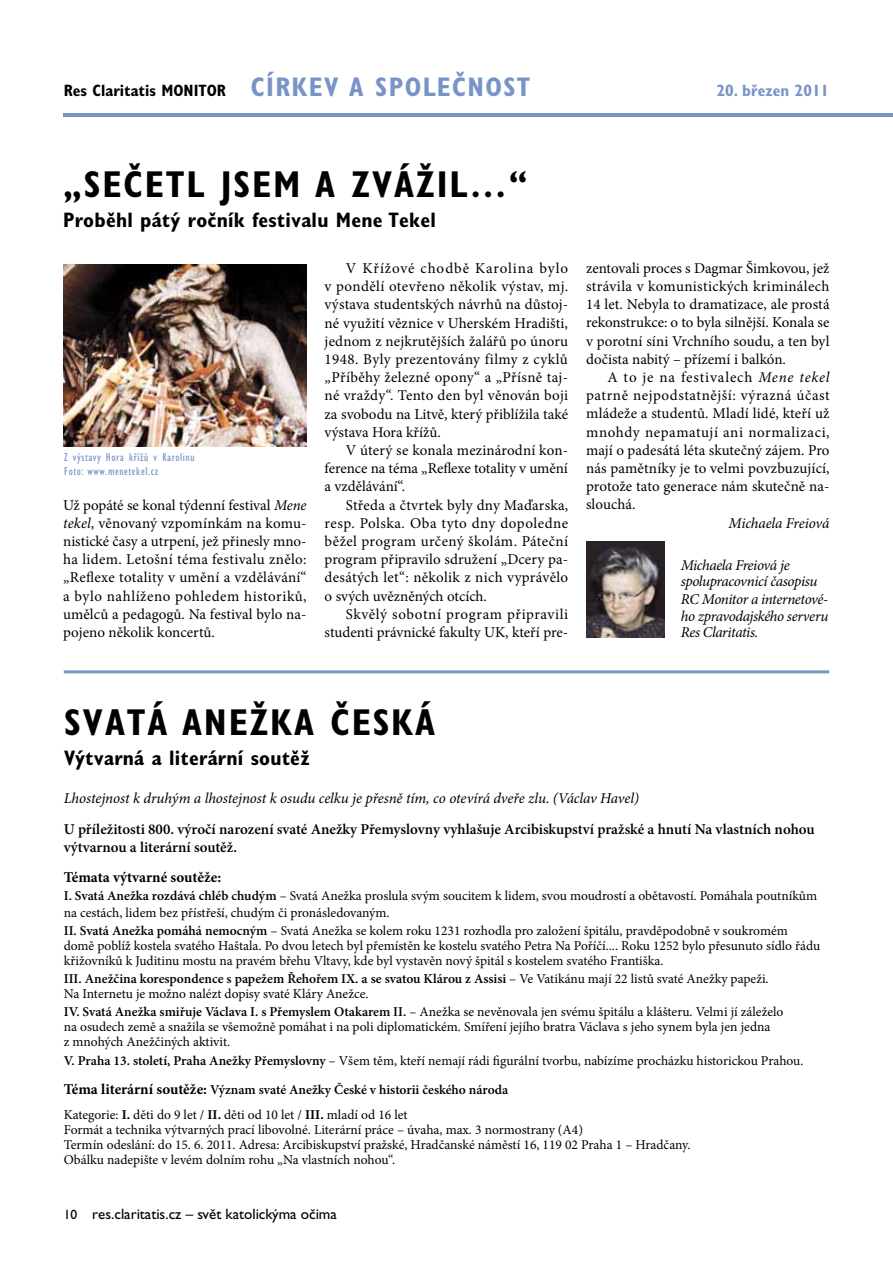
<style>
.page{position:relative;width:893px;height:1263px;background:#fff}
.page>*{position:absolute;margin:0;border:0;box-sizing:border-box;transform-origin:0 0}
.t1{font:700 condensed 37.5px "Gill Sans Std";letter-spacing:.05em;color:#000}
.t2{font:700 condensed 27px "Gill Sans Std";color:#7894c7}
.t3{font:700 condensed 21px "Gill Sans Std";letter-spacing:.01em;color:#000}
.t4{font:700 condensed 16.5px "Gill Sans Std";color:#000}
.t5{font:700 condensed 16.5px "Gill Sans Std";color:#7894c7}
.t6{font:15px/18.1px "Minion Pro";color:#000;text-align:justify}
.t7{font:italic 15px/16.5px "Minion Pro";letter-spacing:-.02em;color:#000}
.t8{font:600 15px/18px "Minion Pro";color:#000}
.t9{font:15px "Gill Sans Std";color:#000}
.t10{font:700 15px "Minion Pro";color:#000}
.t11{font:13.5px/15px "Minion Pro";color:#000}
.t12{font:600 13.5px/28.5px "Minion Pro";color:#000}
.t13{font:condensed 12px/13.5px "Gill Sans Std";letter-spacing:.05em;color:#7894c7}
.s1{font-size:27px;color:#7894c7}
.s2{font-style:italic}
.s3{font-weight:600}
.s4{font-weight:400}
.s5{font-weight:700;font-size:15px}
.s6{font-weight:700}
.s7{font-size:13.5px}
</style>
<div class="page">
<hr style="left:64px;top:113px;width:829px;height:4px;background:#7894c7">
<hr style="left:64px;top:670px;width:765px;height:3px;background:#7894c7">
<img style="left:586px;top:542px;width:78px;height:95px">
<img style="left:64px;top:265px;width:243px;height:182px">
<p class="t4" style="left:64px;top:81px;width:202px">Res Claritatis MONITOR <span class="s1">círk</span></p>
<h2 class="t2" style="left:309px;top:71px;width:160px">eva společnost</h2>
<p class="t5" style="left:717px;top:81px;width:114px">20. březen 2011</p>
<h1 class="t1" style="left:63px;top:162px;width:466px">„SEČETL JSEM A ZVÁŽIL…“</h1>
<h3 class="t3" style="left:63px;top:208px;width:374px">Proběhl pátý ročník festivalu Mene Tekel</h3>
<p class="t13" style="left:64px;top:451px;width:132px">Z výstavy Hora křížů v Karolinu<br>Foto: www.menetekel.cz</p>
<p class="t6" style="left:63px;top:496px;width:245px">Už popáté se konal týdenní festival <span class="s2">Mene tekel</span>, věnovaný vzpomínkám na komu&shy;nistické časy a utrpení, jež přinesly mno&shy;ha lidem. Letošní téma festivalu znělo: „Reflexe totality v umění a vzdělávání“ a bylo nahlíženo pohledem historiků, umělců a pedagogů. Na festival bylo na&shy;pojeno několik koncertů.</p>
<p class="t6" style="left:325px;top:259px;width:245px;text-indent:21px">V Křížové chodbě Karolina bylo v pondělí otevřeno několik výstav, mj. výstava studentských návrhů na důstoj&shy;né využití věznice v Uherském Hradišti, jednom z nejkrutějších žalářů po únoru 1948. Byly prezentovány filmy z cyklů „Příběhy železné opony“ a „Přísně taj&shy;né vraždy“. Tento den byl věnován boji za svobodu na Litvě, který přiblížila také výstava Hora křížů.</p>
<p class="t6" style="left:325px;top:441px;width:245px;text-indent:21px">V úterý se konala mezinárodní kon&shy;ference na téma „Reflexe totality v umění a vzdělávání“.</p>
<p class="t6" style="left:325px;top:496px;width:245px;text-indent:21px">Středa a čtvrtek byly dny Maďarska, resp. Polska. Oba tyto dny dopoledne běžel program určený školám. Páteční program připravilo sdružení „Dcery pa&shy;desátých let“: několik z nich vyprávělo o svých uvězněných otcích.</p>
<p class="t6" style="left:325px;top:605px;width:245px;text-align:right">Skvělý sobotní program připravili studenti právnické fakulty UK, kteří pre-</p>
<p class="t6" style="left:586px;top:259px;width:245px">zentovali proces s Dagmar Šimkovou, jež strávila v komunistických kriminálech 14 let. Nebyla to dramatizace, ale prostá rekonstrukce: o to byla silnější. Konala se v porotní síni Vrchního soudu, a ten byl dočista nabitý – přízemí i balkón.</p>
<p class="t6" style="left:586px;top:368px;width:245px;text-indent:21px">A to je na festivalech <span class="s2">Mene tekel </span>patrně nejpodstatnější: výrazná účast mládeže a studentů. Mladí lidé, kteří už mnohdy nepamatují ani normalizaci, mají o padesátá léta skutečný zájem. Pro nás pamětníky je to velmi povzbuzující, protože tato generace nám skutečně na&shy;slouchá.</p>
<p class="t7" style="left:729px;top:515px;width:102px">Michaela Freiová</p>
<p class="t7" style="left:681px;top:557px;width:138px">Michaela Freiová je spolupracovnicí časopisu</p>
<p class="t7" style="left:681px;top:591px;width:149px;text-align:justify">RC Monitor a internetové&shy;ho zpravodajského serveru Res Claritatis.</p>
<h1 class="t1" style="left:64px;top:700px;width:372px">SVATÁ ANEŽKA ČESKÁ</h1>
<h3 class="t3" style="left:64px;top:745px;width:247px">Výtvarná a literární soutěž</h3>
<p class="t7" style="left:64px;top:790px;width:577px">Lhostejnost k druhým a lhostejnost k osudu celku je přesně tím, co otevírá dveře zlu. (Václav Havel)</p>
<p class="t8" style="left:64px;top:820px;width:752px">U příležitosti 800. výročí narození svaté Anežky Přemyslovny vyhlašuje Arcibiskupství pražské a hnutí Na vlastních nohou výtvarnou a literární soutěž.</p>
<p class="t10" style="left:64px;top:867px;width:159px">Témata výtvarné soutěže:</p>
<p class="t11" style="left:64px;top:888px;width:755px;line-height:16.5px"><span class="s3">I. Svatá Anežka rozdává chléb chudým</span> – Svatá Anežka proslula svým soucitem k lidem, svou moudrostí a obětavostí. Pomáhala poutníkům na cestách, lidem bez přístřeší, chudým či pronásledovaným.</p>
<p class="t11" style="left:64px;top:923px;width:758px"><span class="s3">II. Svatá Anežka pomáhá nemocným</span> – Svatá Anežka se kolem roku 1231 rozhodla pro založení špitálu, pravděpodobně v soukromém domě poblíž kostela svatého Haštala. Po dvou letech byl přemístěn ke kostelu svatého Petra Na Poříčí.... Roku 1252 bylo přesunuto sídlo řádu křižovníků k Juditinu mostu na pravém břehu Vltavy, kde byl vystavěn nový špitál s kostelem svatého Františka.</p>
<p class="t11" style="left:64px;top:971px;width:706px"><span class="s3">III. Anežčina korespondence s papežem Řehořem IX. a se svatou Klárou z Assisi</span> – Ve Vatikánu mají 22 listů svaté Anežky papeži.<br>Na Internetu je možno nalézt dopisy svaté Kláry Anežce.</p>
<p class="t11" style="left:64px;top:1004px;width:721px"><span class="s3">IV. Svatá Anežka smiřuje Václava I. s Přemyslem Otakarem II.</span> – Anežka se nevěnovala jen svému špitálu a klášteru. Velmi jí záleželo na osudech země a snažila se všemožně pomáhat i na poli diplomatickém. Smíření jejího bratra Václava s jeho synem byla jen jedna<br>z mnohých Anežčiných aktivit.</p>
<p class="t12" style="left:64px;top:1047px;width:741px">V. Praha 13. století, Praha Anežky Přemyslovny <span class="s4">– Všem těm, kteří nemají rádi figurální tvorbu, nabízíme procházku historickou Prahou.<br></span><span class="s5">Téma literární soutěže:</span> Význam svaté Anežky České v historii českého národa</p>
<p class="t11" style="left:64px;top:1108px;width:628px">Kategorie: <span class="s6">I.</span> děti do 9 let / <span class="s6">II.</span> děti od 10 let / <span class="s6">III.</span> mladí od 16 let<br>Formát a technika výtvarných prací libovolné. Literární práce – úvaha, max. 3 normostrany (A4)<br>Termín odeslání: do 15. 6. 2011. Adresa: Arcibiskupství pražské, Hradčanské náměstí 16, 119 02 Praha 1 – Hradčany.<br>Obálku nadepište v levém dolním rohu „Na vlastních nohou“.</p>
<p class="t9" style="left:64px;top:1206px;width:275px"><span class="s7">10</span> res.claritatis.cz – svět katolickýma očima</p>
</div>
